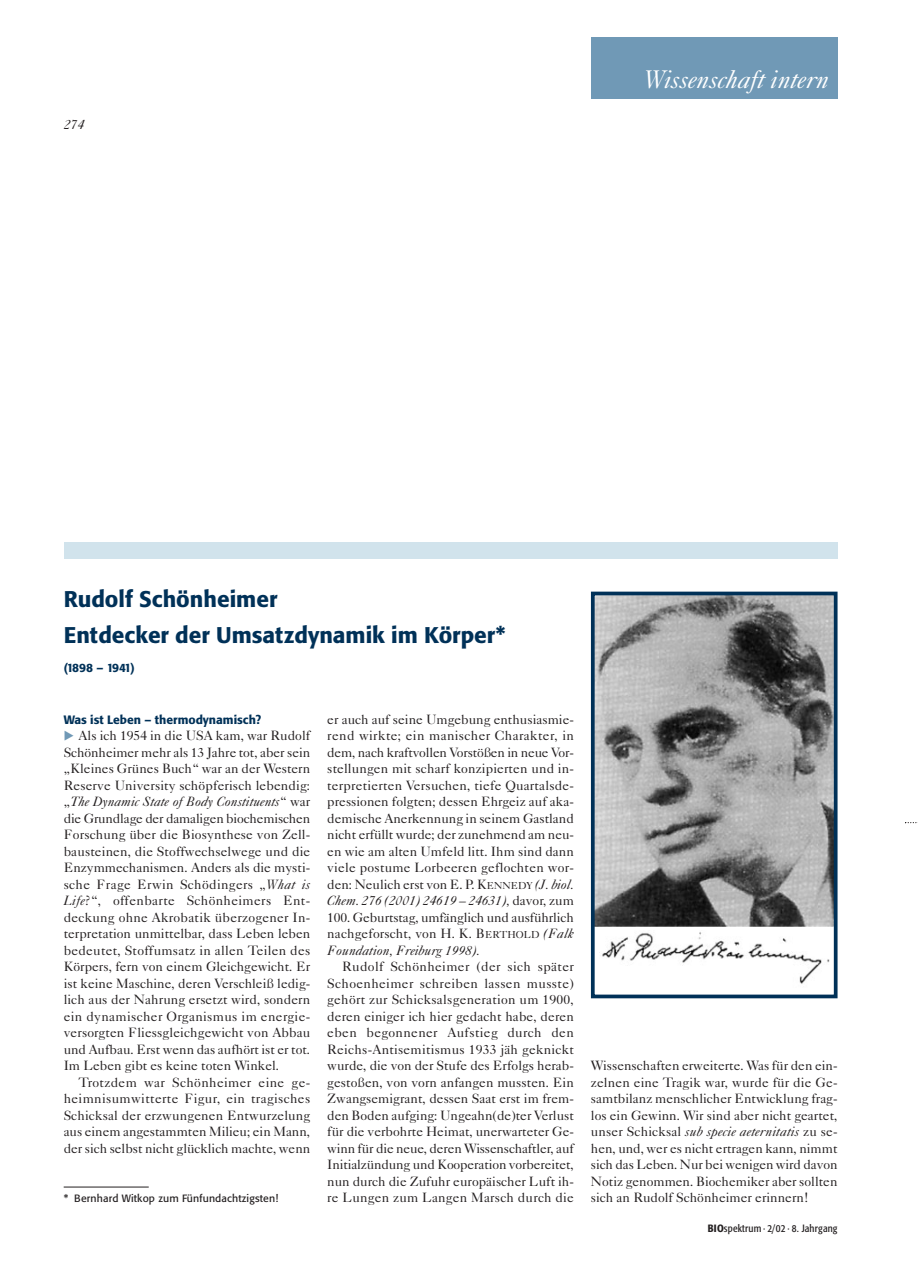
<style>
.page{position:relative;width:918px;height:1287px;background:#fff}
.page>*{position:absolute;margin:0;border:0;box-sizing:border-box;transform-origin:0 0}
.t1{font:italic 25.5px "Caslon Five Forty";color:#fff}
.t2{font:500 22.5px/36px "Tn T Form BSK";color:#003158}
.t3{font:13.5px/16.5px "Caslon Five Forty";color:#231f20;text-align:justify}
.t4{font:italic 13.5px "Caslon Five Forty";color:#231f20}
.t5{font:500 12px "Tn T Form BSK";color:#003158}
.t6{font:500 12px "Tn T Form BSK";letter-spacing:-.065em;color:#003158}
.t7{font:10.5px "Tn T Form BSK";letter-spacing:.015em;color:#231f20}
.t8{font:10.5px "Tn T Form Condensed BSK";letter-spacing:.015em;color:#231f20}
.s1{font-style:italic}
.s2{font-size:10.2px}
.s3{font-weight:500}
</style>
<div class="page">
<div style="left:591px;top:38px;width:247px;height:61px;background:#7099b6"></div>
<div style="left:64px;top:542px;width:774px;height:17px;background:#d1e3ec"></div>
<hr style="left:64px;top:1187px;width:85px;height:1px;background:#231f20">
<img style="left:596px;top:597px;width:237px;height:329px">
<div style="left:591px;top:592px;width:247px;height:406px;border:4px solid #003158"></div>
<img style="left:599px;top:932px;width:230px;height:52px">
<p class="t4" style="left:64px;top:119px;width:22px">274</p>
<h1 class="t1" style="left:644px;top:70px;width:186px">Wissenschaft intern</h1>
<h2 class="t2" style="left:64px;top:582px;width:444px">Rudolf Schönheimer<br>Entdecker der Umsatzdynamik im Körper*</h2>
<p class="t6" style="left:64px;top:662px;width:73px">(1898 – 1941)</p>
<p class="t5" style="left:64px;top:714px;width:199px">Was ist Leben – thermodynamisch?</p>
<p class="t3" style="left:64px;top:729px;width:248px;text-indent:15px">Als ich 1954 in die USA kam, war Rudolf Schönheimer mehr als 13 Jahre tot, aber sein „Kleines Grünes Buch“ war an der Western Reserve University schöpferisch lebendig: „<span class="s1">The Dynamic State of Body Constituents</span>“ war die Grundlage der damaligen biochemischen Forschung über die Biosynthese von Zell&shy;bausteinen, die Stoffwechselwege und die Enzymmechanismen. Anders als die mysti&shy;sche Frage Erwin Schödingers „<span class="s1">What is Life</span>?“, offenbarte Schönheimers Ent&shy;deckung ohne Akrobatik überzogener In&shy;terpretation unmittelbar, dass Leben leben bedeutet, Stoffumsatz in allen Teilen des Körpers, fern von einem Gleichgewicht. Er ist keine Maschine, deren Verschleiß ledig&shy;lich aus der Nahrung ersetzt wird, sondern ein dynamischer Organismus im energie&shy;versorgten Fliessgleichgewicht von Abbau und Aufbau. Erst wenn das aufhört ist er tot.<br>Im Leben gibt es keine toten Winkel.</p>
<p class="t3" style="left:64px;top:1075px;width:248px;text-indent:15px">Trotzdem war Schönheimer eine ge&shy;heimnisumwitterte Figur, ein tragisches Schicksal der erzwungenen Entwurzelung aus einem angestammten Milieu; ein Mann, der sich selbst nicht glücklich machte, wenn</p>
<p class="t3" style="left:327px;top:712px;width:248px">er auch auf seine Umgebung enthusiasmie&shy;rend wirkte; ein manischer Charakter, in dem, nach kraftvollen Vorstößen in neue Vor&shy;stellungen mit scharf konzipierten und in&shy;terpretierten Versuchen, tiefe Quartalsde&shy;pressionen folgten; dessen Ehrgeiz auf aka&shy;demische Anerkennung in seinem Gastland nicht erfüllt wurde; der zunehmend am neu&shy;en wie am alten Umfeld litt. Ihm sind dann viele postume Lorbeeren geflochten wor&shy;den: Neulich erst von E. P. K<span class="s2">ENNEDY</span> <span class="s1">(J. biol.<br>Chem. 276 (2001) 24619 – 24631),</span> davor, zum 100. Geburtstag, umfänglich und ausführlich nachgeforscht, von H. K. B<span class="s2">ERTHOLD</span> <span class="s1">(Falk Foundation, Freiburg 1998).</span></p>
<p class="t3" style="left:327px;top:960px;width:248px;text-indent:15px">Rudolf Schönheimer (der sich später Schoenheimer schreiben lassen musste) gehört zur Schicksalsgeneration um 1900, deren einiger ich hier gedacht habe, deren eben begonnener Aufstieg durch den Reichs-Antisemitismus 1933 jäh geknickt wurde, die von der Stufe des Erfolgs herab&shy;gestoßen, von vorn anfangen mussten. Ein Zwangsemigrant, dessen Saat erst im frem&shy;den Boden aufging: Ungeahn(de)ter Verlust für die verbohrte Heimat, unerwarteter Ge&shy;winn für die neue, deren Wissenschaftler, auf Initialzündung und Kooperation vorbereitet, nun durch die Zufuhr europäischer Luft ih-</p>
<p class="t7" style="left:64px;top:1194px;width:216px">* Bernhard Witkop zum Fünfundachtzigsten!</p>
<p class="t3" style="left:327px;top:1191px;width:248px">re Lungen zum Langen Marsch durch die</p>
<p class="t3" style="left:591px;top:1059px;width:248px">Wissenschaften erweiterte. Was für den ein&shy;zelnen eine Tragik war, wurde für die Ge&shy;samtbilanz menschlicher Entwicklung frag&shy;los ein Gewinn. Wir sind aber nicht geartet, unser Schicksal <span class="s1">sub specie aeternitatis</span> zu se&shy;hen, und, wer es nicht ertragen kann, nimmt sich das Leben. Nur bei wenigen wird davon Notiz genommen. Biochemiker aber sollten sich an Rudolf Schönheimer erinnern!</p>
<p class="t8" style="left:708px;top:1225px;width:131px"><span class="s3">BIO</span>spektrum · 2/02 · 8. Jahrgang</p>
</div>
